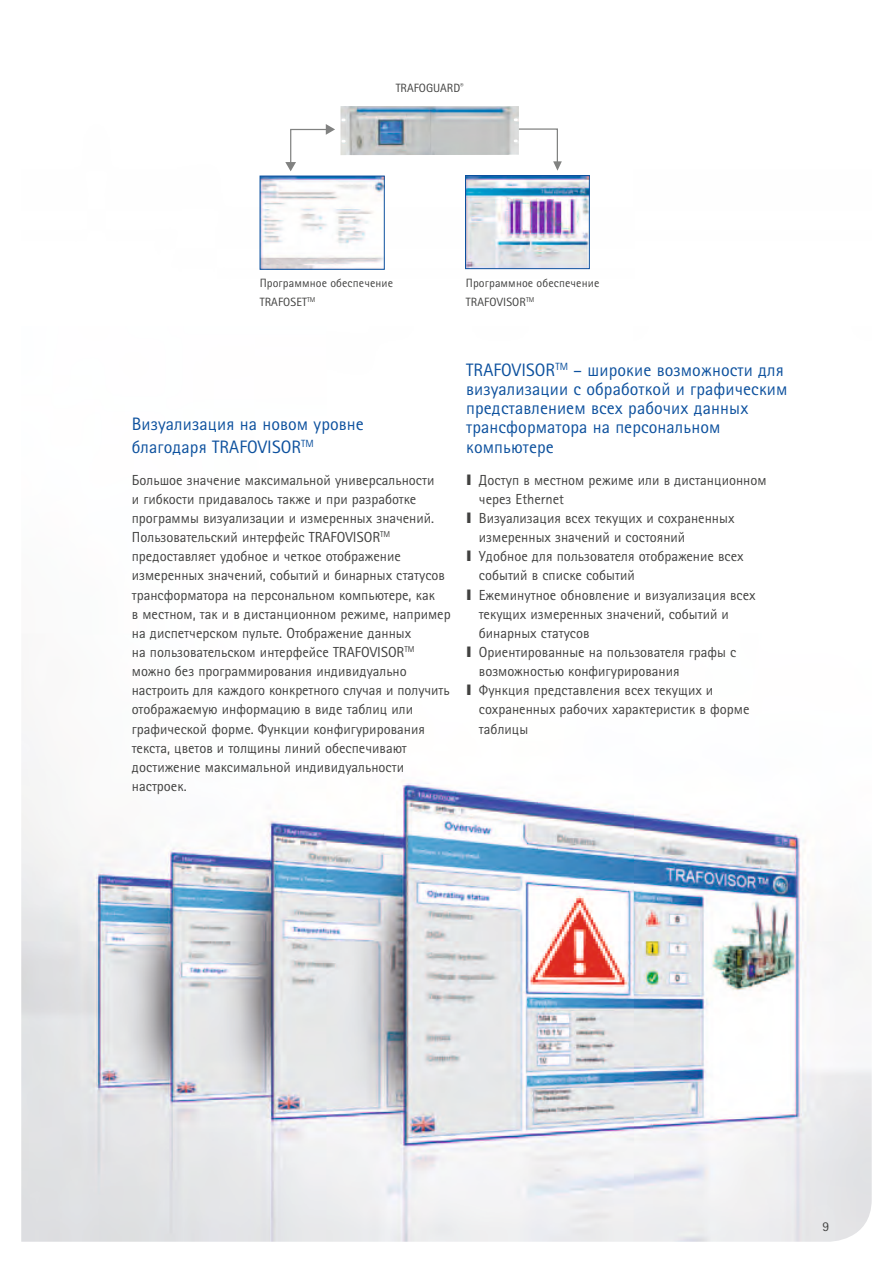
<style>
.page{position:relative;width:893px;height:1263px;background:#fff}
.page>*{position:absolute;margin:0;border:0;box-sizing:border-box;transform-origin:0 0}
.t1{font:18px/19.2px "Rotis Sans Serif Pro Cyr";letter-spacing:.005em;color:#0d519e}
.t2{font:14.55px/19.2px "Rotis Sans Serif Pro Cyr";color:#414140}
.t3{font:13.5px "Rotis Sans Serif";color:#414140}
.t4{font:12px/19.2px "Rotis Sans Serif Pro Cyr";letter-spacing:.01em;color:#414140}
.t5{font:10.5px "Rotis Sans Serif Pro Cyr";color:#0d519e}
.t6{font:8.4px "Rotis Sans Serif Pro Cyr";color:#414140}
.t7{font:6.9px "Rotis Sans Serif Pro Cyr";color:#414140}
.s1{font-family:"Arial";font-weight:900}
</style>
<div class="page">
<img style="left:21px;top:175px;width:851px;height:1067px">
<img style="left:262px;top:178px;width:120px;height:89px">
<div style="left:260px;top:176px;width:124px;height:93px;border:1px solid #0d519e"></div>
<img style="left:467px;top:177px;width:120px;height:90px">
<div style="left:465px;top:175px;width:124px;height:94px;border:1px solid #0d519e"></div>
<svg style="left:285px;top:124px;width:50px;height:47px"></svg>
<svg style="left:519px;top:128px;width:43px;height:43px"></svg>
<img style="left:340px;top:106px;width:179px;height:49px">
<p class="t4" style="left:396px;top:79px;width:69px">TRAFOGUARD<sup>®</sup></p>
<p class="t4" style="left:260px;top:273px;width:135px">ПРОГРАММНОЕ ОБЕСПЕЧЕНИЕ<br>TRAFOSET</p>
<p class="t7" style="left:307px;top:295px;width:5px">TM</p>
<p class="t4" style="left:466px;top:273px;width:135px">ПРОГРАММНОЕ ОБЕСПЕЧЕНИЕ<br>TRAFOVISOR</p>
<p class="t7" style="left:526px;top:295px;width:5px">TM</p>
<p class="t1" style="left:132px;top:413px;width:234px;line-height:22.2px">ВИЗУАЛИЗАЦИЯ НА НОВОМ УРОВНЕ<br>БЛАГОДАРЯ TRAFOVISOR</p>
<p class="t5" style="left:301px;top:437px;width:7px">TM</p>
<p class="t2" style="left:132px;top:470px;width:304px">БОЛЬШОЕ ЗНАЧЕНИЕ МАКСИМАЛЬНОЙ УНИВЕРСАЛЬНОСТИ И ГИБКОСТИ ПРИДАВАЛОСЬ ТАКЖЕ И ПРИ РАЗРАБОТКЕ ПРОГРАММЫ ВИЗУАЛИЗАЦИИ И ИЗМЕРЕННЫХ ЗНАЧЕНИЙ.<br>ПОЛЬЗОВАТЕЛЬСКИЙ ИНТЕРФЕЙС TRAFOVISOR</p>
<p class="t6" style="left:380px;top:530px;width:6px">TM</p>
<p class="t2" style="left:132px;top:547px;width:320px">ПРЕДОСТАВЛЯЕТ УДОБНОЕ И ЧЕТКОЕ ОТОБРАЖЕНИЕ ИЗМЕРЕННЫХ ЗНАЧЕНИЙ, СОБЫТИЙ И БИНАРНЫХ СТАТУСОВ ТРАНСФОРМАТОРА НА ПЕРСОНАЛЬНОМ КОМПЬЮТЕРЕ, КАК<br>В МЕСТНОМ, ТАК И В ДИСТАНЦИОННОМ РЕЖИМЕ, НАПРИМЕР НА ДИСПЕТЧЕРСКОМ ПУЛЬТЕ. ОТОБРАЖЕНИЕ ДАННЫХ<br>НА ПОЛЬЗОВАТЕЛЬСКОМ ИНТЕРФЕЙСЕ TRAFOVISOR</p>
<p class="t6" style="left:404px;top:644px;width:6px">TM</p>
<p class="t2" style="left:132px;top:662px;width:319px">МОЖНО БЕЗ ПРОГРАММИРОВАНИЯ ИНДИВИДУАЛЬНО НАСТРОИТЬ ДЛЯ КАЖДОГО КОНКРЕТНОГО СЛУЧАЯ И ПОЛУЧИТЬ ОТОБРАЖАЕМУЮ ИНФОРМАЦИЮ В ВИДЕ ТАБЛИЦ ИЛИ ГРАФИЧЕСКОЙ ФОРМЕ. ФУНКЦИИ КОНФИГУРИРОВАНИЯ ТЕКСТА, ЦВЕТОВ И ТОЛЩИНЫ ЛИНИЙ ОБЕСПЕЧИВАЮТ ДОСТИЖЕНИЕ МАКСИМАЛЬНОЙ ИНДИВИДУАЛЬНОСТИ НАСТРОЕК.</p>
<p class="t1" style="left:466px;top:360px;width:323px;text-indent:89px"><sup>TM</sup> – ШИРОКИЕ ВОЗМОЖНОСТИ ДЛЯ<br>ВИЗУАЛИЗАЦИИ С ОБРАБОТКОЙ И ГРАФИЧЕСКИМ<br>ПРЕДСТАВЛЕНИЕМ ВСЕХ РАБОЧИХ ДАННЫХ<br>ТРАНСФОРМАТОРА НА ПЕРСОНАЛЬНОМ<br>КОМПЬЮТЕРЕ</p>
<p class="t2" style="left:466px;top:470px;width:302px"><span class="s1">I</span> ДОСТУП В МЕСТНОМ РЕЖИМЕ ИЛИ В ДИСТАНЦИОННОМ</p>
<p class="t2" style="left:479px;top:489px;width:87px">ЧЕРЕЗ ETHERNET</p>
<p class="t2" style="left:466px;top:509px;width:270px"><span class="s1">I</span> ВИЗУАЛИЗАЦИЯ ВСЕХ ТЕКУЩИХ И СОХРАНЕННЫХ</p>
<p class="t2" style="left:479px;top:528px;width:208px">ИЗМЕРЕННЫХ ЗНАЧЕНИЙ И СОСТОЯНИЙ</p>
<p class="t2" style="left:466px;top:547px;width:279px"><span class="s1">I</span> УДОБНОЕ ДЛЯ ПОЛЬЗОВАТЕЛЯ ОТОБРАЖЕНИЕ ВСЕХ</p>
<p class="t2" style="left:479px;top:566px;width:157px">СОБЫТИЙ В СПИСКЕ СОБЫТИЙ</p>
<p class="t2" style="left:466px;top:585px;width:291px"><span class="s1">I</span> ЕЖЕМИНУТНОЕ ОБНОВЛЕНИЕ И ВИЗУАЛИЗАЦИЯ ВСЕХ</p>
<p class="t2" style="left:479px;top:604px;width:252px">ТЕКУЩИХ ИЗМЕРЕННЫХ ЗНАЧЕНИЙ, СОБЫТИЙ И</p>
<p class="t2" style="left:479px;top:623px;width:112px">БИНАРНЫХ СТАТУСОВ</p>
<p class="t2" style="left:466px;top:643px;width:272px"><span class="s1">I</span> ОРИЕНТИРОВАННЫЕ НА ПОЛЬЗОВАТЕЛЯ ГРАФЫ С</p>
<p class="t2" style="left:479px;top:662px;width:202px">ВОЗМОЖНОСТЬЮ КОНФИГУРИРОВАНИЯ</p>
<p class="t2" style="left:466px;top:681px;width:249px"><span class="s1">I</span> ФУНКЦИЯ ПРЕДСТАВЛЕНИЯ ВСЕХ ТЕКУЩИХ И</p>
<p class="t2" style="left:479px;top:700px;width:272px">СОХРАНЕННЫХ РАБОЧИХ ХАРАКТЕРИСТИК В ФОРМЕ</p>
<p class="t2" style="left:479px;top:719px;width:51px">ТАБЛИЦЫ</p>
<p class="t1" style="left:466px;top:360px;width:10px">TRAFOVISOR</p>
<p class="t3" style="left:822px;top:1218px;width:8px">9</p>
</div>
